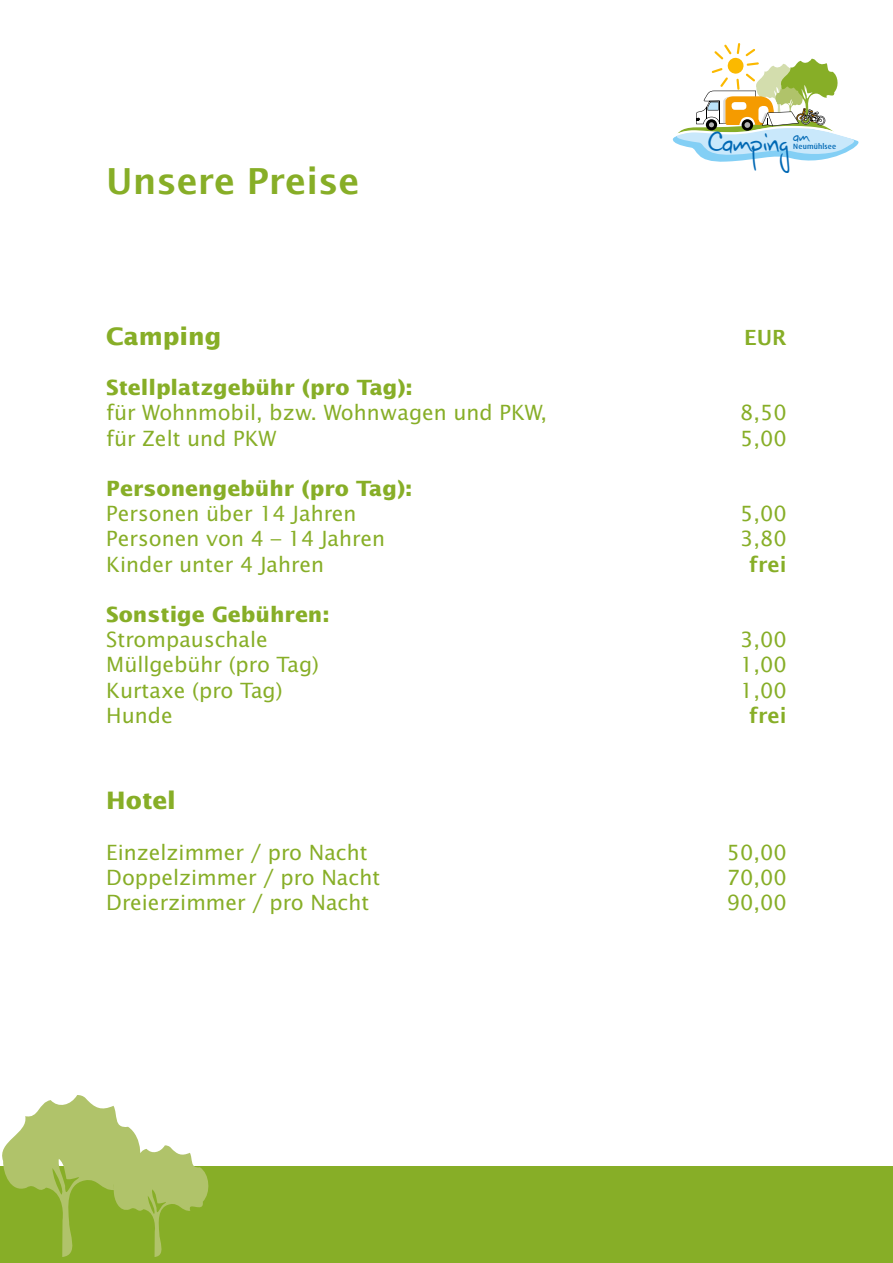
<style>
.page{position:relative;width:893px;height:1263px;background:#fff}
.page>*{position:absolute;margin:0;border:0;box-sizing:border-box;transform-origin:0 0}
.t1{font:600 36px "Lucida Sans";color:#87ae27}
.t2{font:29.55px "Jaro Handwriting";color:#0068b4}
.t3{font:700 24px "Lucida Sans";color:#87ae27}
.t4{font:21px "Lucida Sans";color:#87ae27}
.t5{font:700 21px "Lucida Sans";color:#87ae27}
.t6{font:600 21px "Lucida Sans";color:#87ae27}
.t7{font:16.35px "Jaro Handwriting";color:#0068b4}
.t8{font:500 7.65px "Dax";letter-spacing:.02em;color:#0068b4}
</style>
<div class="page">
<div style="left:0;top:1166px;width:893px;height:97px;background:#87ae27"></div>
<svg style="left:2px;top:1095px;width:207px;height:162px"></svg>
<svg style="left:672px;top:43px;width:187px;height:119px"></svg>
<h1 class="t1" style="left:106px;top:160px;width:255px">Unsere Preise</h1>
<h2 class="t2" style="left:709px;top:124px;width:82px">Camping</h2>
<p class="t8" style="left:793px;top:142px;width:44px">Neumühlsee</p>
<p class="t7" style="left:793px;top:126px;width:18px">am</p>
<p class="t3" style="left:106px;top:322px;width:117px">Camping</p>
<p class="t5" style="left:106px;top:375px;width:308px">Stellplatzgebühr (pro Tag):</p>
<p class="t4" style="left:106px;top:400px;width:442px">für Wohnmobil, bzw. Wohnwagen und PKW,</p>
<p class="t4" style="left:740px;top:400px;width:48px">8,50</p>
<p class="t4" style="left:106px;top:425px;width:172px">für Zelt und PKW</p>
<p class="t4" style="left:740px;top:425px;width:48px">5,00</p>
<p class="t5" style="left:106px;top:476px;width:307px">Personengebühr (pro Tag):</p>
<p class="t4" style="left:106px;top:501px;width:252px">Personen über 14 Jahren</p>
<p class="t4" style="left:740px;top:501px;width:48px">5,00</p>
<p class="t4" style="left:106px;top:526px;width:280px">Personen von 4 – 14 Jahren</p>
<p class="t4" style="left:740px;top:526px;width:48px">3,80</p>
<p class="t4" style="left:106px;top:551px;width:219px">Kinder unter 4 Jahren</p>
<p class="t6" style="left:749px;top:552px;width:39px">frei</p>
<p class="t5" style="left:106px;top:602px;width:225px">Sonstige Gebühren:</p>
<p class="t4" style="left:106px;top:627px;width:163px">Strompauschale</p>
<p class="t4" style="left:740px;top:627px;width:48px">3,00</p>
<p class="t4" style="left:106px;top:652px;width:214px">Müllgebühr (pro Tag)</p>
<p class="t4" style="left:740px;top:652px;width:48px">1,00</p>
<p class="t4" style="left:106px;top:677px;width:178px">Kurtaxe (pro Tag)</p>
<p class="t4" style="left:740px;top:677px;width:48px">1,00</p>
<p class="t4" style="left:106px;top:702px;width:68px">Hunde</p>
<p class="t6" style="left:749px;top:703px;width:39px">frei</p>
<p class="t6" style="left:744px;top:326px;width:44px">EUR</p>
<p class="t3" style="left:106px;top:786px;width:71px">Hotel</p>
<p class="t4" style="left:106px;top:839px;width:263px">Einzelzimmer / pro Nacht</p>
<p class="t4" style="left:727px;top:839px;width:61px">50,00</p>
<p class="t4" style="left:106px;top:864px;width:275px">Doppelzimmer / pro Nacht</p>
<p class="t4" style="left:727px;top:864px;width:61px">70,00</p>
<p class="t4" style="left:106px;top:889px;width:265px">Dreierzimmer / pro Nacht</p>
<p class="t4" style="left:727px;top:889px;width:61px">90,00</p>
</div>
